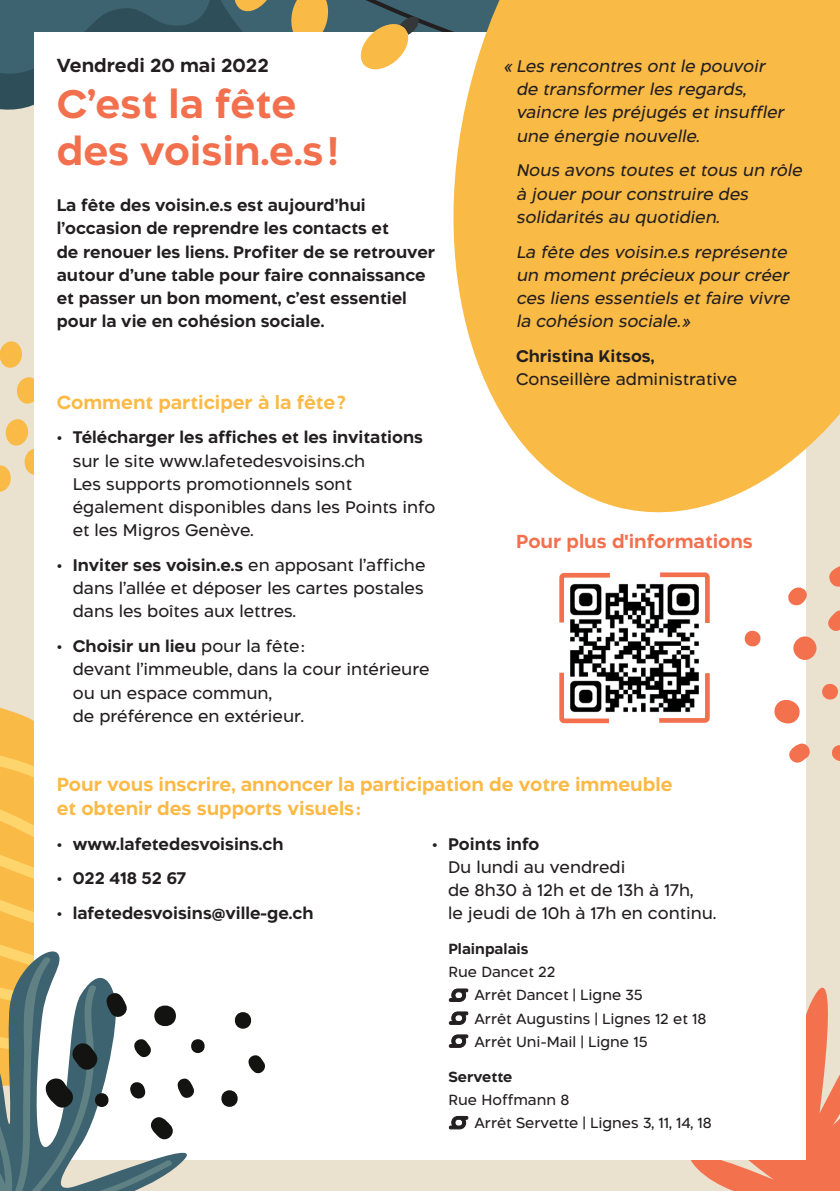
<style>
.page{position:relative;width:840px;height:1191px;background:#fff}
.page>*{position:absolute;margin:0;border:0;box-sizing:border-box;transform-origin:0 0}
.t1{font:700 38px/46.4px "Aftika";color:#f3704e}
.t2{font:700 18px/23.2px "Aftika";color:#fcb945}
.t3{font:700 18px "Aftika";color:#f3704e}
.t4{font:700 18px "Aftika";color:#231f20}
.t5{font:16px/23.2px "Aftika";color:#231f20}
.t6{font:700 16px/23.2px "Aftika";color:#231f20}
.t7{font:italic 16px/23.2px "Aftika";color:#231f20}
.t8{font:14px/23.2px "Aftika";color:#231f20}
.t9{font:700 14px "Aftika";color:#231f20}
.s1{font-weight:700}
</style>
<div class="page">
<div style="left:0;top:0;width:839px;height:1191px;background:#eae1cf"></div>
<svg style="left:650px;top:929px;width:156px;height:262px"></svg>
<svg style="left:778px;top:936px;width:61px;height:255px"></svg>
<svg style="left:0;top:707px;width:34px;height:39px"></svg>
<svg style="left:113px;top:0;width:140px;height:32px;background:#355865"></svg>
<svg style="left:0;top:0;width:113px;height:492px"></svg>
<div style="left:253px;top:0;width:167px;height:32px;background:#3d6371"></div>
<svg style="left:289px;top:0;width:40px;height:32px"></svg>
<svg style="left:232px;top:0;width:45px;height:15px"></svg>
<div style="left:34px;top:32px;width:771px;height:1127px;background:#fff"></div>
<svg style="left:357px;top:15px;width:63px;height:55px"></svg>
<svg style="left:420px;top:0;width:419px;height:541px;fill:#faba46"></svg>
<svg style="left:774px;top:699px;width:26px;height:25px"></svg>
<svg style="left:832px;top:745px;width:7px;height:16px"></svg>
<svg style="left:822px;top:683px;width:16px;height:17px"></svg>
<svg style="left:789px;top:743px;width:21px;height:20px"></svg>
<svg style="left:744px;top:630px;width:17px;height:17px"></svg>
<svg style="left:788px;top:560px;width:51px;height:107px"></svg>
<div style="left:801px;top:114px;width:38px;height:73px;background:#faba46"></div>
<svg style="left:0;top:1144px;width:174px;height:47px"></svg>
<svg style="left:248px;top:1055px;width:17px;height:19px"></svg>
<svg style="left:0;top:746px;width:205px;height:398px"></svg>
<svg style="left:221px;top:1090px;width:17px;height:16px"></svg>
<svg style="left:234px;top:1012px;width:18px;height:16px"></svg>
<img style="left:570px;top:584px;width:129px;height:128px">
<svg style="left:449px;top:988px;width:19px;height:13px"></svg>
<svg style="left:449px;top:1011px;width:19px;height:13px"></svg>
<svg style="left:449px;top:1034px;width:19px;height:13px"></svg>
<svg style="left:449px;top:1116px;width:19px;height:13px"></svg>
<svg style="left:559px;top:572px;width:55px;height:55px"></svg>
<svg style="left:654px;top:668px;width:56px;height:55px"></svg>
<svg style="left:655px;top:572px;width:55px;height:55px"></svg>
<svg style="left:559px;top:668px;width:54px;height:56px"></svg>
<p class="t4" style="left:57px;top:55px;width:213px">Vendredi 20 mai 2022</p>
<h1 class="t1" style="left:57px;top:83px;width:282px">C’est la fête des voisin.e.s !</h1>
<p class="t6" style="left:57px;top:194px;width:379px">La fête des voisin.e.s est aujourd’hui l’occasion de reprendre les contacts et<br>de renouer les liens. Profiter de se retrouver autour d’une table pour faire connaissance et passer un bon moment, c’est essentiel pour la vie en cohésion sociale.</p>
<p class="t2" style="left:57px;top:391px;width:290px">Comment participer à la fête ?</p>
<p class="t6" style="left:57px;top:426px;width:367px">• Télécharger les affiches et les invitations</p>
<p class="t5" style="left:73px;top:450px;width:364px">sur le site www.lafetedesvoisins.ch<br>Les supports promotionnels sont également disponibles dans les Points info et les Migros Genève.</p>
<p class="t5" style="left:73px;top:554px;width:354px;text-align:justify;text-indent:-16px"><span class="s1">• Inviter ses voisin.e.s</span> en apposant l’affiche dans l’allée et déposer les cartes postales dans les boîtes aux lettres.</p>
<p class="t5" style="left:73px;top:635px;width:358px;text-indent:-16px"><span class="s1">• Choisir un lieu</span> pour la fête :<br>devant l’immeuble, dans la cour intérieure ou un espace commun,<br>de préférence en extérieur.</p>
<p class="t7" style="left:515px;top:55px;width:273px;text-indent:-12px">« Les rencontres ont le pouvoir de transformer les regards, vaincre les préj ugés et insuffler une énergie nouvelle.</p>
<p class="t7" style="left:515px;top:160px;width:291px">Nous avons toutes et tous un rôle à jouer pour construire des solidarités au quotidien.</p>
<p class="t7" style="left:515px;top:241px;width:278px">La fête des voisin.e.s représente un moment précieux pour créer ces liens essentiels et faire vivre la cohésion sociale.»</p>
<p class="t6" style="left:515px;top:345px;width:140px">Christina Kitsos,</p>
<p class="t5" style="left:515px;top:369px;width:222px">Conseillère administrative</p>
<p class="t3" style="left:516px;top:530px;width:238px">Pour plus d'informations</p>
<p class="t2" style="left:57px;top:774px;width:617px">Pour vous inscrire, annoncer la participation de votre immeuble et obtenir des supports visuels :</p>
<p class="t6" style="left:57px;top:832px;width:228px">• www.lafetedesvoisins.ch</p>
<p class="t6" style="left:57px;top:867px;width:131px">• 022 418 52 67</p>
<p class="t6" style="left:57px;top:902px;width:258px">• lafetedesvoisins@ville-ge.ch</p>
<p class="t6" style="left:432px;top:832px;width:109px">• Points info</p>
<p class="t5" style="left:448px;top:856px;width:269px">Du lundi au vendredi<br>de 8h30 à 12h et de 13h à 17h,<br>le jeudi de 10h à 17h en continu.</p>
<p class="t9" style="left:448px;top:940px;width:82px">Plainpalais</p>
<p class="t8" style="left:474px;top:961px;width:233px;text-indent:-26px">Rue Dancet 22<br>Arrêt Dancet | Ligne 35<br>Arrêt Augustins | Lignes 12 et 18<br>Arrêt Uni-Mail | Ligne 15</p>
<p class="t9" style="left:448px;top:1068px;width:66px">Servette</p>
<p class="t8" style="left:474px;top:1088px;width:239px;text-indent:-26px">Rue Hoffmann 8<br>Arrêt Servette | Lignes 3, 11, 14, 18</p>
</div>
